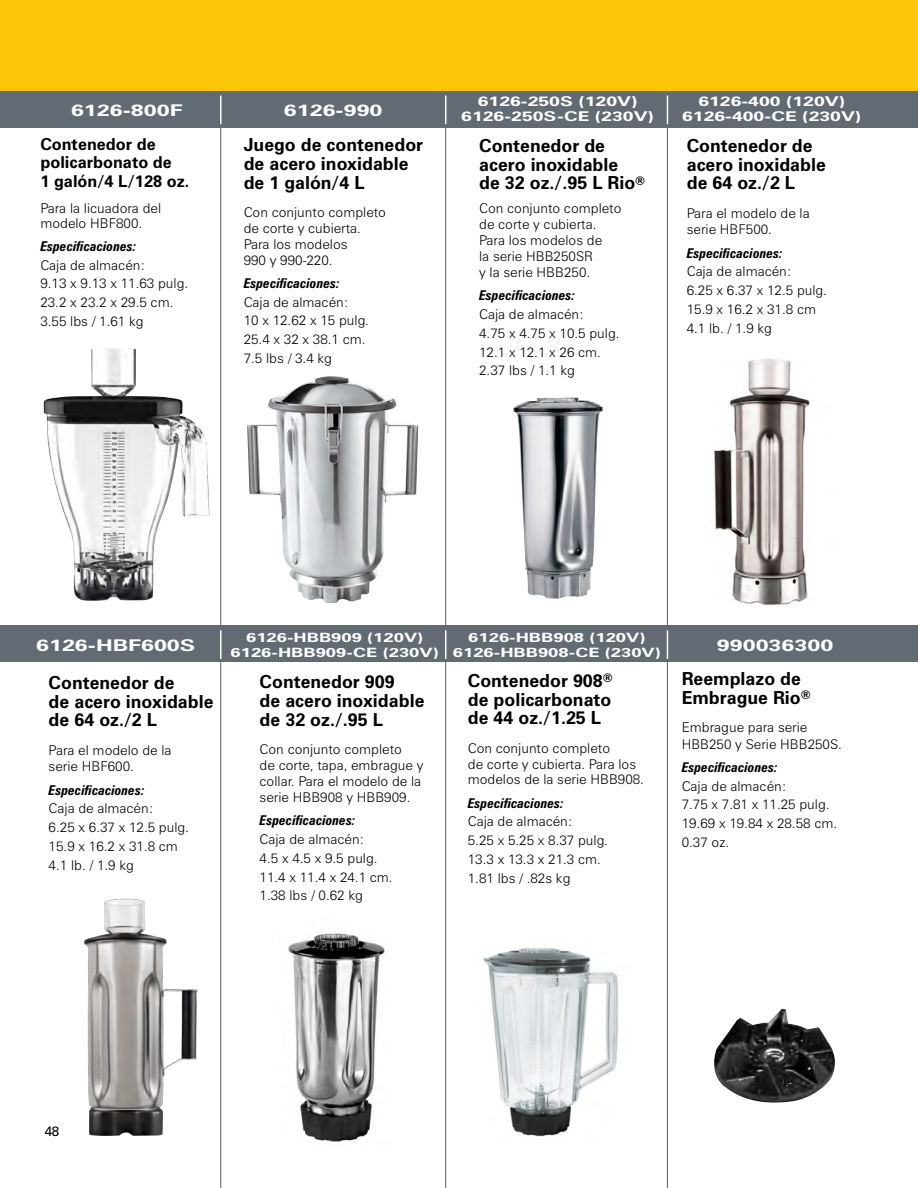
<style>
.page{position:relative;width:918px;height:1188px;background:#fff}
.page>*{position:absolute;margin:0;border:0;box-sizing:border-box;transform-origin:0 0}
.t1{font:700 18px/18.8px "Zurich BT";color:#000}
.t2{font:700 16.5px/18.8px "Zurich BT";color:#000}
.t3{font:700 16.2px "Zurich BT";color:#fff;scale:1.44 1}
.t4{font:300 13.5px/18.8px "Zurich BT";color:#000}
.t5{font:italic 700 condensed 13.5px "Zurich BT";color:#000}
.t6{font:700 13.5px/15px "Zurich BT";color:#fff;text-align:center;scale:1.44 1}
.t7{font:13.5px "Zurich BT";color:#000}
.t8{font:700 12.9px/15px "Zurich BT";color:#fff;text-align:center;scale:1.44 1}
</style>
<div class="page">
<div style="left:0;top:0;width:918px;height:1185px;background:#ffc709"></div>
<div style="left:0;top:100px;width:918px;height:1088px;background:#fff"></div>
<div style="left:0;top:91px;width:918px;height:37px;background:#626b74"></div>
<div style="left:0;top:625px;width:918px;height:37px;background:#626b74"></div>
<hr style="left:667px;top:98px;width:1px;height:1090px;background:#626b74">
<img style="left:247px;top:376px;width:171px;height:227px">
<img style="left:714px;top:1009px;width:121px;height:94px">
<hr style="left:220px;top:98px;width:1px;height:1090px;background:#626b74">
<hr style="left:220px;top:96px;width:2px;height:28px;background:#fff">
<hr style="left:220px;top:630px;width:2px;height:29px;background:#fff">
<hr style="left:445px;top:98px;width:1px;height:1090px;background:#626b74">
<svg style="left:445px;top:96px;width:1px;height:28px"></svg>
<svg style="left:445px;top:630px;width:1px;height:29px"></svg>
<svg style="left:667px;top:96px;width:1px;height:28px"></svg>
<svg style="left:667px;top:630px;width:1px;height:29px"></svg>
<img style="left:513px;top:397px;width:90px;height:202px">
<img style="left:483px;top:948px;width:135px;height:189px">
<img style="left:714px;top:359px;width:96px;height:247px">
<img style="left:84px;top:898px;width:115px;height:238px">
<img style="left:288px;top:933px;width:97px;height:209px">
<img style="left:43px;top:348px;width:166px;height:253px">
<p class="t3" style="left:71px;top:101px;width:79px">6126-800F</p>
<p class="t2" style="left:40px;top:134px;width:151px">Contenedor de policarbonato de<br>1 galón/4 L/128 oz.</p>
<p class="t4" style="left:40px;top:200px;width:122px;line-height:15px">Para la licuadora del modelo HBF800.</p>
<p class="t5" style="left:40px;top:238px;width:97px">Especificaciones:</p>
<p class="t4" style="left:40px;top:255px;width:149px">Caja de almacén:<br>9.13 x 9.13 x 11.63 pulg.<br>23.2 x 23.2 x 29.5 cm.<br>3.55 lbs / 1.61 kg</p>
<p class="t3" style="left:284px;top:101px;width:70px">6126-990</p>
<h1 class="t1" style="left:244px;top:135px;width:181px">Juego de contenedor de acero inoxidable de 1 galón/4 L</h1>
<p class="t4" style="left:244px;top:205px;width:144px;line-height:15.8px">Con conjunto completo de corte y cubierta.<br>Para los modelos<br>990 y 990-220.</p>
<p class="t5" style="left:244px;top:275px;width:97px">Especificaciones:</p>
<p class="t4" style="left:244px;top:292px;width:127px">Caja de almacén:<br>10 x 12.62 x 15 pulg.<br>25.4 x 32 x 38.1 cm.<br>7.5 lbs / 3.4 kg</p>
<p class="t6" style="left:461px;top:94px;width:135px">6126-250S (120V)<br>6126-250S-CE (230V)</p>
<h1 class="t1" style="left:479px;top:136px;width:168px">Contenedor de acero inoxidable<br>de 32 oz./.95 L Rio<sup>®</sup></h1>
<p class="t4" style="left:479px;top:200px;width:144px;line-height:15.9px">Con conjunto completo de corte y cubierta.<br>Para los modelos de<br>la serie HBB250SR<br>y la serie HBB250.</p>
<p class="t5" style="left:479px;top:287px;width:97px">Especificaciones:</p>
<p class="t4" style="left:479px;top:305px;width:142px">Caja de almacén:<br>4.75 x 4.75 x 10.5 pulg.<br>12.1 x 12.1 x 26 cm.<br>2.37 lbs / 1.1 kg</p>
<p class="t6" style="left:682px;top:94px;width:126px">6126-400 (120V)<br>6126-400-CE (230V)</p>
<h1 class="t1" style="left:687px;top:136px;width:141px">Contenedor de acero inoxidable de 64 oz./2 L</h1>
<p class="t4" style="left:687px;top:205px;width:124px;line-height:16.5px">Para el modelo de la serie HBF500.</p>
<p class="t5" style="left:687px;top:245px;width:97px">Especificaciones:</p>
<p class="t4" style="left:687px;top:262px;width:142px">Caja de almacén:<br>6.25 x 6.37 x 12.5 pulg.<br>15.9 x 16.2 x 31.8 cm<br>4.1 lb. / 1.9 kg</p>
<p class="t3" style="left:36px;top:636px;width:112px">6126-HBF600S</p>
<h1 class="t1" style="left:49px;top:673px;width:166px">Contenedor de<br>de acero inoxidable de 64 oz./2 L</h1>
<p class="t4" style="left:49px;top:742px;width:124px;line-height:16.5px">Para el modelo de la serie HBF600.</p>
<p class="t5" style="left:49px;top:782px;width:97px">Especificaciones:</p>
<p class="t4" style="left:49px;top:799px;width:142px">Caja de almacén:<br>6.25 x 6.37 x 12.5 pulg.<br>15.9 x 16.2 x 31.8 cm<br>4.1 lb. / 1.9 kg</p>
<p class="t8" style="left:231px;top:630px;width:146px">6126-HBB909 (120V)<br>6126-HBB909-CE (230V)</p>
<h1 class="t1" style="left:260px;top:672px;width:166px">Contenedor 909<br>de acero inoxidable de 32 oz./.95 L</h1>
<p class="t4" style="left:260px;top:741px;width:165px;line-height:16px">Con conjunto completo<br>de corte, tapa, embrague y collar. Para el modelo de la serie HBB908 y HBB909.</p>
<p class="t5" style="left:260px;top:812px;width:97px">Especificaciones:</p>
<p class="t4" style="left:260px;top:830px;width:135px">Caja de almacén:<br>4.5 x 4.5 x 9.5 pulg.<br>11.4 x 11.4 x 24.1 cm.<br>1.38 lbs / 0.62 kg</p>
<p class="t8" style="left:453px;top:630px;width:146px">6126-HBB908 (120V)<br>6126-HBB908-CE (230V)</p>
<h1 class="t1" style="left:468px;top:671px;width:147px;text-align:justify">Contenedor 908<sup>® </sup>de policarbonato de 44 oz./1.25 L</h1>
<p class="t4" style="left:468px;top:740px;width:178px;line-height:15.8px">Con conjunto completo<br>de corte y cubierta. Para los modelos de la serie HBB908.</p>
<p class="t5" style="left:468px;top:795px;width:97px">Especificaciones:</p>
<p class="t4" style="left:468px;top:812px;width:142px">Caja de almacén:<br>5.25 x 5.25 x 8.37 pulg.<br>13.3 x 13.3 x 21.3 cm.<br>1.81 lbs / .82s kg</p>
<p class="t3" style="left:717px;top:635px;width:82px">990036300</p>
<h1 class="t1" style="left:682px;top:669px;width:131px">Reemplazo de<br>Embrague Rio<sup>®</sup></h1>
<p class="t4" style="left:682px;top:719px;width:162px;line-height:16.5px">Embrague para serie<br>HBB250 y Serie HBB250S.</p>
<p class="t5" style="left:682px;top:759px;width:97px">Especificaciones:</p>
<p class="t4" style="left:682px;top:776px;width:157px">Caja de almacén:<br>7.75 x 7.81 x 11.25 pulg.<br>19.69 x 19.84 x 28.58 cm.<br>0.37 oz.</p>
<p class="t7" style="left:56px;top:1122px;width:16px">49</p>
<p class="t7" style="left:45px;top:1123px;width:16px">48</p>
</div>
